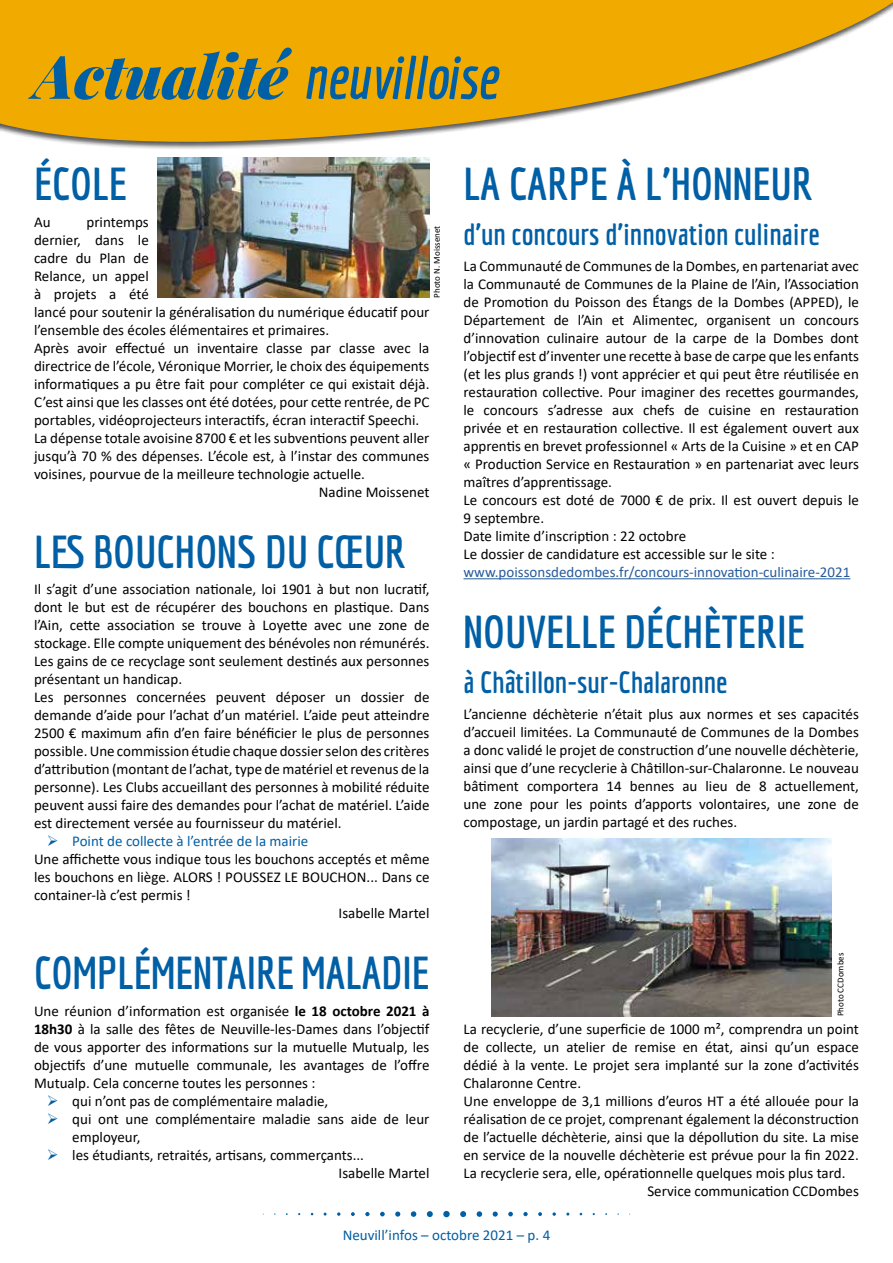
<style>
.page{position:relative;width:893px;height:1263px;background:#fff}
.page>*{position:absolute;margin:0;border:0;box-sizing:border-box;transform-origin:0 0}
.t1{font:italic 700 60px "Economica";color:#005fa5}
.t2{font:700 45px "Economica";color:#005fa5}
.t3{font:700 30px "Economica";color:#005fa5}
.t4{font:15px/18px "Calibri";color:#000}
.t5{font:15px "Calibri";color:#005fa5}
.t6{font:15px "Calibri";color:#275b9b}
.t7{font:9px "Calibri";color:#000}
.s1{font-family:"Playfair Display";font-weight:900}
.s2{font-weight:700}
</style>
<div class="page">
<div style="left:443px;top:1211px;width:7px;height:6px;background:#005fa5;border-radius:50%"></div>
<svg style="left:411px;top:1211px;width:5px;height:6px"></svg>
<svg style="left:477px;top:1211px;width:5px;height:6px"></svg>
<svg style="left:395px;top:1211px;width:5px;height:5px"></svg>
<svg style="left:493px;top:1211px;width:5px;height:5px"></svg>
<svg style="left:380px;top:1212px;width:5px;height:4px"></svg>
<svg style="left:508px;top:1212px;width:5px;height:4px"></svg>
<svg style="left:365px;top:1212px;width:5px;height:4px"></svg>
<svg style="left:523px;top:1212px;width:5px;height:4px"></svg>
<svg style="left:351px;top:1212px;width:4px;height:4px"></svg>
<svg style="left:538px;top:1212px;width:4px;height:4px"></svg>
<svg style="left:337px;top:1212px;width:3px;height:4px"></svg>
<svg style="left:552px;top:1212px;width:4px;height:4px"></svg>
<svg style="left:427px;top:1211px;width:6px;height:6px"></svg>
<svg style="left:460px;top:1211px;width:6px;height:6px"></svg>
<svg style="left:0;top:0;width:893px;height:149px;fill:#f0aa00"></svg>
<hr style="left:463px;top:578px;width:387px;height:1px;background:#275b9b">
<img style="left:491px;top:839px;width:340px;height:177px">
<img style="left:157px;top:157px;width:272px;height:141px">
<h1 class="t1" style="left:34px;top:42px;width:466px"><span class="s1">Actualité</span> neuvilloise</h1>
<h2 class="t2" style="left:34px;top:158px;width:95px">ÉCOLE</h2>
<p class="t4" style="left:34px;top:212px;width:18px">Au</p>
<p class="t4" style="left:87px;top:212px;width:64px">printemps</p>
<p class="t4" style="left:34px;top:230px;width:116px">dernier, dans le</p>
<p class="t4" style="left:34px;top:248px;width:116px">cadre du Plan de</p>
<p class="t4" style="left:34px;top:266px;width:116px">Relance, un appel</p>
<p class="t4" style="left:34px;top:284px;width:116px">à projets a été</p>
<p class="t4" style="left:34px;top:302px;width:397px">lancé pour soutenir la généralisation du numérique éducatif pour</p>
<p class="t4" style="left:34px;top:320px;width:297px">l’ensemble des écoles élémentaires et primaires.</p>
<p class="t4" style="left:34px;top:338px;width:397px">Après avoir effectué un inventaire classe par classe avec la</p>
<p class="t4" style="left:34px;top:356px;width:397px">directrice de l’école, Véronique Morrier, le choix des équipements</p>
<p class="t4" style="left:34px;top:374px;width:397px">informatiques a pu être fait pour compléter ce qui existait déjà.</p>
<p class="t4" style="left:34px;top:392px;width:397px">C’est ainsi que les classes ont été dotées, pour cette rentrée, de PC</p>
<p class="t4" style="left:34px;top:410px;width:387px">portables, vidéoprojecteurs interactifs, écran interactif Speechi.</p>
<p class="t4" style="left:34px;top:428px;width:397px">La dépense totale avoisine 8700 € et les subventions peuvent aller</p>
<p class="t4" style="left:34px;top:446px;width:397px">jusqu’à 70 % des dépenses. L’école est, à l’instar des communes</p>
<p class="t4" style="left:34px;top:464px;width:333px">voisines, pourvue de la meilleure technologie actuelle.</p>
<p class="t4" style="left:319px;top:482px;width:112px">Nadine Moissenet</p>
<h2 class="t2" style="left:34px;top:525px;width:374px">LES BOUCHONS DU CŒUR</h2>
<p class="t4" style="left:34px;top:580px;width:397px">Il s’agit d’une association nationale, loi 1901 à but non lucratif, dont le but est de récupérer des bouchons en plastique. Dans l’Ain, cette association se trouve à Loyette avec une zone de stockage. Elle compte uniquement des bénévoles non rémunérés.<br>Les gains de ce recyclage sont seulement destinés aux personnes présentant un handicap.<br>Les personnes concernées peuvent déposer un dossier de demande d’aide pour l’achat d’un matériel. L’aide peut atteindre 2500 € maximum afin d’en faire bénéficier le plus de personnes possible. Une commission étudie chaque dossier selon des critères d’attribution (montant de l’achat, type de matériel et revenus de la personne). Les Clubs accueillant des personnes à mobilité réduite peuvent aussi faire des demandes pour l’achat de matériel. L’aide est directement versée au fournisseur du matériel.</p>
<p class="t5" style="left:72px;top:831px;width:238px">Point de collecte à l’entrée de la mairie</p>
<p class="t4" style="left:34px;top:850px;width:397px">Une affichette vous indique tous les bouchons acceptés et même</p>
<p class="t4" style="left:34px;top:868px;width:397px">les bouchons en liège. ALORS ! POUSSEZ LE BOUCHON... Dans ce</p>
<p class="t4" style="left:34px;top:886px;width:158px">container-là c’est permis !</p>
<p class="t4" style="left:339px;top:904px;width:92px">Isabelle Martel</p>
<h2 class="t2" style="left:34px;top:947px;width:397px">COMPLÉMENTAIRE MALADIE</h2>
<p class="t4" style="left:34px;top:1001px;width:397px">Une réunion d’information est organisée <span class="s2">le 18 octobre 2021 à</span></p>
<p class="t4" style="left:34px;top:1019px;width:397px"><span class="s2">18h30</span> à la salle des fêtes de Neuville-les-Dames dans l’objectif</p>
<p class="t4" style="left:34px;top:1037px;width:397px">de vous apporter des informations sur la mutuelle Mutualp, les</p>
<p class="t4" style="left:34px;top:1055px;width:397px">objectifs d’une mutuelle communale, les avantages de l’offre</p>
<p class="t4" style="left:34px;top:1073px;width:283px">Mutualp. Cela concerne toutes les personnes :</p>
<p class="t4" style="left:72px;top:1091px;width:258px">qui n’ont pas de complémentaire maladie,</p>
<p class="t4" style="left:72px;top:1109px;width:359px">qui ont une complémentaire maladie sans aide de leur</p>
<p class="t4" style="left:72px;top:1127px;width:70px">employeur,</p>
<p class="t4" style="left:72px;top:1145px;width:293px">les étudiants, retraités, artisans, commerçants...</p>
<p class="t4" style="left:339px;top:1163px;width:92px">Isabelle Martel</p>
<p class="t7" style="left:431px;top:298px;width:74px;rotate:-90deg">Photo N. Moissenet</p>
<h2 class="t2" style="left:463px;top:158px;width:351px">LA CARPE À L’HONNEUR</h2>
<h3 class="t3" style="left:463px;top:216px;width:358px">d’un concours d’innovation culinaire</h3>
<p class="t4" style="left:463px;top:257px;width:397px">La Communauté de Communes de la Dombes, en partenariat avec la Communauté de Communes de la Plaine de l’Ain, l’Association de Promotion du Poisson des Étangs de la Dombes (APPED), le Département de l’Ain et Alimentec, organisent un concours d’innovation culinaire autour de la carpe de la Dombes dont l’objectif est d’inventer une recette à base de carpe que les enfants (et les plus grands !) vont apprécier et qui peut être réutilisée en restauration collective. Pour imaginer des recettes gourmandes, le concours s’adresse aux chefs de cuisine en restauration privée et en restauration collective. Il est également ouvert aux apprentis en brevet professionnel « Arts de la Cuisine » et en CAP « Production Service en Restauration » en partenariat avec leurs maîtres d’apprentissage.<br>Le concours est doté de 7000 € de prix. Il est ouvert depuis le 9 septembre.<br>Date limite d’inscription : 22 octobre<br>Le dossier de candidature est accessible sur le site :</p>
<p class="t6" style="left:463px;top:562px;width:388px">www.poissonsdedombes.fr/concours-innovation-culinaire-2021</p>
<h2 class="t2" style="left:463px;top:606px;width:343px">NOUVELLE DÉCHÈTERIE</h2>
<h3 class="t3" style="left:463px;top:664px;width:266px">à Châtillon-sur-Chalaronne</h3>
<p class="t4" style="left:463px;top:705px;width:397px;text-align:justify">L’ancienne déchèterie n’était plus aux normes et ses capacités d’accueil limitées. La Communauté de Communes de la Dombes a donc validé le projet de construction d’une nouvelle déchèterie, ainsi que d’une recyclerie à Châtillon-sur-Chalaronne. Le nouveau bâtiment comportera 14 bennes au lieu de 8 actuellement, une zone pour les points d’apports volontaires, une zone de compostage, un jardin partagé et des ruches.</p>
<p class="t7" style="left:834px;top:1016px;width:65px;rotate:-90deg">Photo CCDombes</p>
<p class="t4" style="left:463px;top:1020px;width:397px">La recyclerie, d’une superficie de 1000 m², comprendra un point</p>
<p class="t4" style="left:463px;top:1038px;width:397px">de collecte, un atelier de remise en état, ainsi qu’un espace</p>
<p class="t4" style="left:463px;top:1056px;width:397px">dédié à la vente. Le projet sera implanté sur la zone d’activités</p>
<p class="t4" style="left:463px;top:1074px;width:119px">Chalaronne Centre.</p>
<p class="t4" style="left:463px;top:1092px;width:397px">Une enveloppe de 3,1 millions d’euros HT a été allouée pour la</p>
<p class="t4" style="left:463px;top:1110px;width:397px">réalisation de ce projet, comprenant également la déconstruction</p>
<p class="t4" style="left:463px;top:1128px;width:397px">de l’actuelle déchèterie, ainsi que la dépollution du site. La mise</p>
<p class="t4" style="left:463px;top:1146px;width:397px">en service de la nouvelle déchèterie est prévue pour la fin 2022.</p>
<p class="t4" style="left:463px;top:1164px;width:383px">La recyclerie sera, elle, opérationnelle quelques mois plus tard.</p>
<p class="t4" style="left:647px;top:1182px;width:213px">Service communication CCDombes</p>
<p class="t5" style="left:343px;top:1225px;width:209px">Neuvill’infos – octobre 2021 – p. 4</p>
</div>
